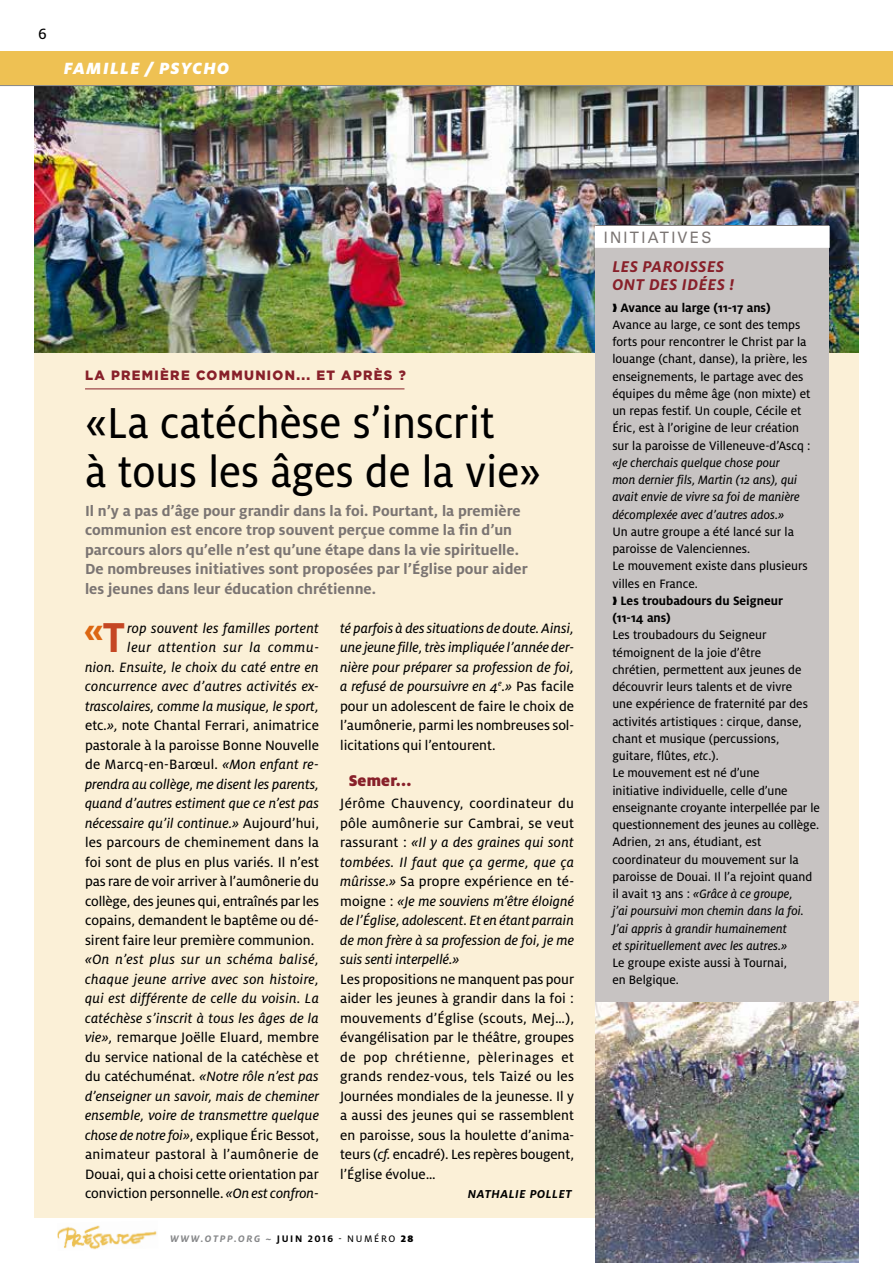
<style>
.page{position:relative;width:893px;height:1263px;background:#fff}
.page>*{position:absolute;margin:0;border:0;box-sizing:border-box;transform-origin:0 0}
.t1{font:48px/49.5px "Milo OT Text";color:#000;scale:.94 1}
.t2{font:700 37.05px "Milo OT";color:#dc6712}
.t3{font:italic 900 18px "Milo OT";letter-spacing:.07em;color:#fff}
.t4{font:italic 700 17.25px/18px "Milo OT";letter-spacing:.03em;color:#88202a}
.t5{font:900 17.25px "Milo OT";color:#88202a}
.t6{font:16.5px "Milo OT Text";color:#000}
.t7{font:700 16.2px/19.5px "Milo OT";color:#7b7573}
.t8{font:15.75px "Zurich BT";letter-spacing:.15em;color:#7b7573}
.t9{font:15px/19.5px "Milo OT Text";color:#000;text-align:justify}
.t10{font:15px/19.5px "Milo OT Text Ita";letter-spacing:.01em;color:#000;text-align:justify}
.t11{font:13.5px/17.2px "Milo OT Text";color:#000}
.t12{font:13.5px/17.2px "Milo OT Text Ita";color:#000}
.t13{font:700 13.5px/17.2px "Milo OT";color:#000}
.t14{font:900 13.5px "Gotham";letter-spacing:.1em;color:#88202a}
.t15{font:italic 700 12.75px "Milo OT";letter-spacing:.04em;color:#000}
.t16{font:italic 700 10.5px "Milo OT";letter-spacing:.16em;color:#87888a}
.s1{font-size:46.35px;color:#c54623}
.s2{font-family:"Milo OT Text"}
.s3{font-family:"Milo OT Text Ita"}
.s4{font-style:normal;color:#000}
.s5{font-family:"Milo OT Text";font-weight:400;font-style:normal;color:#000}
.s6{font-weight:900;font-style:normal;color:#000}
</style>
<div class="page">
<div style="left:34px;top:85px;width:825px;height:1132px;background:#fbf0d7"></div>
<hr style="left:85px;top:388px;width:319px;height:1px;background:#88202a">
<img style="left:34px;top:86px;width:825px;height:267px">
<img style="left:595px;top:1001px;width:264px;height:262px">
<div style="left:595px;top:225px;width:234px;height:776px;background:#c7c3c2"></div>
<hr style="left:595px;top:225px;width:234px;height:1px;background:#7b7573">
<div style="left:595px;top:226px;width:235px;height:22px;background:#fff"></div>
<div style="left:0;top:51px;width:893px;height:34px;background:#eec153"></div>
<hr style="left:0;top:85px;width:893px;height:1px;background:#87888a">
<img style="left:57px;top:1225px;width:100px;height:25px">
<p class="t6" style="left:38px;top:24px;width:10px">6</p>
<p class="t3" style="left:64px;top:58px;width:167px">FAMILLE / PSYCHO</p>
<p class="t14" style="left:85px;top:366px;width:322px">LA PREMIÈRE COMMUNION... ET APRÈS ?</p>
<h1 class="t1" style="left:85px;top:398px;width:487px">«La catéchèse s’inscrit<br>à tous les âges de la vie»</h1>
<p class="t7" style="left:85px;top:501px;width:444px">Il n’y a pas d’âge pour grandir dans la foi. Pourtant, la première communion est encore trop souvent perçue comme la fin d’un parcours alors qu’elle n’est qu’une étape dans la vie spirituelle.<br>De nombreuses initiatives sont proposées par l’Église pour aider les jeunes dans leur éducation chrétienne.</p>
<h2 class="t2" style="left:84px;top:609px;width:43px">«<span class="s1">T</span></h2>
<p class="t10" style="left:340px;top:618px;width:235px">té parfois à des situations de doute. Ainsi, une jeune fille, très impliquée l’année der&shy;nière pour préparer sa profession de foi, a refusé de poursuivre en 4<sup>e</sup>.» <span class="s2">Pas facile</span></p>
<p class="t9" style="left:340px;top:696px;width:235px">pour un adolescent de faire le choix de l’aumônerie, parmi les nombreuses sol&shy;licitations qui l’entourent.</p>
<p class="t5" style="left:349px;top:770px;width:64px">Semer...</p>
<p class="t9" style="left:340px;top:794px;width:235px">Jérôme Chauvency, coordinateur du pôle aumônerie sur Cambrai, se veut</p>
<p class="t10" style="left:340px;top:833px;width:236px"><span class="s2">rassurant :</span> «Il y a des graines qui sont tombées. Il faut que ça germe, que ça</p>
<p class="t9" style="left:340px;top:872px;width:235px"><span class="s3">mûrisse.»</span> Sa propre expérience en té-</p>
<p class="t10" style="left:340px;top:891px;width:235px"><span class="s2">moigne :</span> «Je me souviens m’être éloigné de l’Église, adolescent. Et en étant parrain de mon frère à sa profession de foi, je me suis senti interpellé.»</p>
<p class="t9" style="left:340px;top:969px;width:236px">Les propositions ne manquent pas pour aider les jeunes à grandir dans la foi : mouvements d’Église (scouts, Mej…), évangélisation par le théâtre, groupes de pop chrétienne, pèlerinages et grands rendez-vous, tels Taizé ou les Journées mondiales de la jeunesse. Il y a aussi des jeunes qui se rassemblent en paroisse, sous la houlette d’anima&shy;teurs (<span class="s3">cf.</span> encadré). Les repères bougent, l’Église évolue…</p>
<p class="t15" style="left:468px;top:1187px;width:106px">NATHALIE POLLET</p>
<p class="t10" style="left:85px;top:618px;width:235px;text-align:right">rop souvent les familles portent<br>leur attention sur la commu-<br>nion. Ensuite, le choix du caté entre en concurrence avec d’autres activités ex&shy;trascolaires, comme la musique, le sport,</p>
<p class="t9" style="left:85px;top:716px;width:235px">etc<span class="s3">.»,</span> note Chantal Ferrari, animatrice pastorale à la paroisse Bonne Nouvelle de Marcq-en-Barœul. <span class="s3">«Mon enfant re-</span></p>
<p class="t10" style="left:85px;top:774px;width:236px">prendra au collège, me disent les parents, quand d’autres estiment que ce n’est pas nécessaire qu’il continue.» <span class="s2">Aujourd’hui,</span></p>
<p class="t9" style="left:85px;top:833px;width:236px">les parcours de cheminement dans la foi sont de plus en plus variés. Il n’est pas rare de voir arriver à l’aumônerie du collège, des jeunes qui, entraînés par les copains, demandent le baptême ou dé&shy;sirent faire leur première communion.</p>
<p class="t10" style="left:85px;top:950px;width:235px">«On n’est plus sur un schéma balisé, chaque jeune arrive avec son histoire, qui est différente de celle du voisin. La catéchèse s’inscrit à tous les âges de la</p>
<p class="t9" style="left:85px;top:1028px;width:235px"><span class="s3">vie»,</span> remarque Joëlle Eluard, membre du service national de la catéchèse et</p>
<p class="t10" style="left:85px;top:1067px;width:235px"><span class="s2">du catéchuménat.</span> «Notre rôle n’est pas d’enseigner un savoir, mais de cheminer ensemble, voire de transmettre quelque</p>
<p class="t9" style="left:85px;top:1125px;width:235px"><span class="s3">chose de notre foi»</span>, explique Éric Bessot, animateur pastoral à l’aumônerie de Douai, qui a choisi cette orientation par conviction personnelle. <span class="s3">«On est confron-</span></p>
<p class="t16" style="left:170px;top:1233px;width:245px">WWW.OTPP.ORG ~ <span class="s4">JUIN 2016</span> <span class="s5">- NUMÉRO</span> <span class="s6">28</span></p>
<p class="t8" style="left:604px;top:228px;width:109px">INITIATIVES</p>
<p class="t4" style="left:612px;top:258px;width:123px">LES PAROISSES<br>ONT DES IDÉES !</p>
<p class="t13" style="left:612px;top:299px;width:160px">❱ Avance au large (11-17 ans)</p>
<p class="t11" style="left:612px;top:316px;width:200px">Avance au large, ce sont des temps forts pour rencontrer le Christ par la louange (chant, danse), la prière, les enseignements, le partage avec des équipes du même âge (non mixte) et un repas festif. Un couple, Cécile et Éric, est à l’origine de leur création sur la paroisse de Villeneuve-d’Ascq :</p>
<p class="t12" style="left:612px;top:454px;width:189px">«Je cherchais quelque chose pour mon dernier fils, Martin (12 ans), qui avait envie de vivre sa foi de manière décomplexée avec d’autres ados.»</p>
<p class="t11" style="left:612px;top:523px;width:197px">Un autre groupe a été lancé sur la paroisse de Valenciennes.<br>Le mouvement existe dans plusieurs villes en France.</p>
<p class="t13" style="left:612px;top:592px;width:172px">❱ Les troubadours du Seigneur (11-14 ans)</p>
<p class="t11" style="left:612px;top:626px;width:209px">Les troubadours du Seigneur témoignent de la joie d’être<br>chrétien, permettent aux jeunes de découvrir leurs talents et de vivre<br>une expérience de fraternité par des activités artistiques : cirque, danse, chant et musique (percussions, guitare, flûtes, <span class="s3">etc</span>.).<br>Le mouvement est né d’une<br>initiative individuelle, celle d’une enseignante croyante interpellée par le questionnement des jeunes au collège.<br>Adrien, 21 ans, étudiant, est coordinateur du mouvement sur la paroisse de Douai. Il l’a rejoint quand</p>
<p class="t12" style="left:612px;top:885px;width:193px"><span class="s2">il avait 13 ans :</span> «Grâce à ce groupe, j’ai poursuivi mon chemin dans la foi.<br>J’ai appris à grandir humainement<br>et spirituellement avec les autres.»</p>
<p class="t11" style="left:612px;top:954px;width:176px">Le groupe existe aussi à Tournai, en Belgique.</p>
</div>
